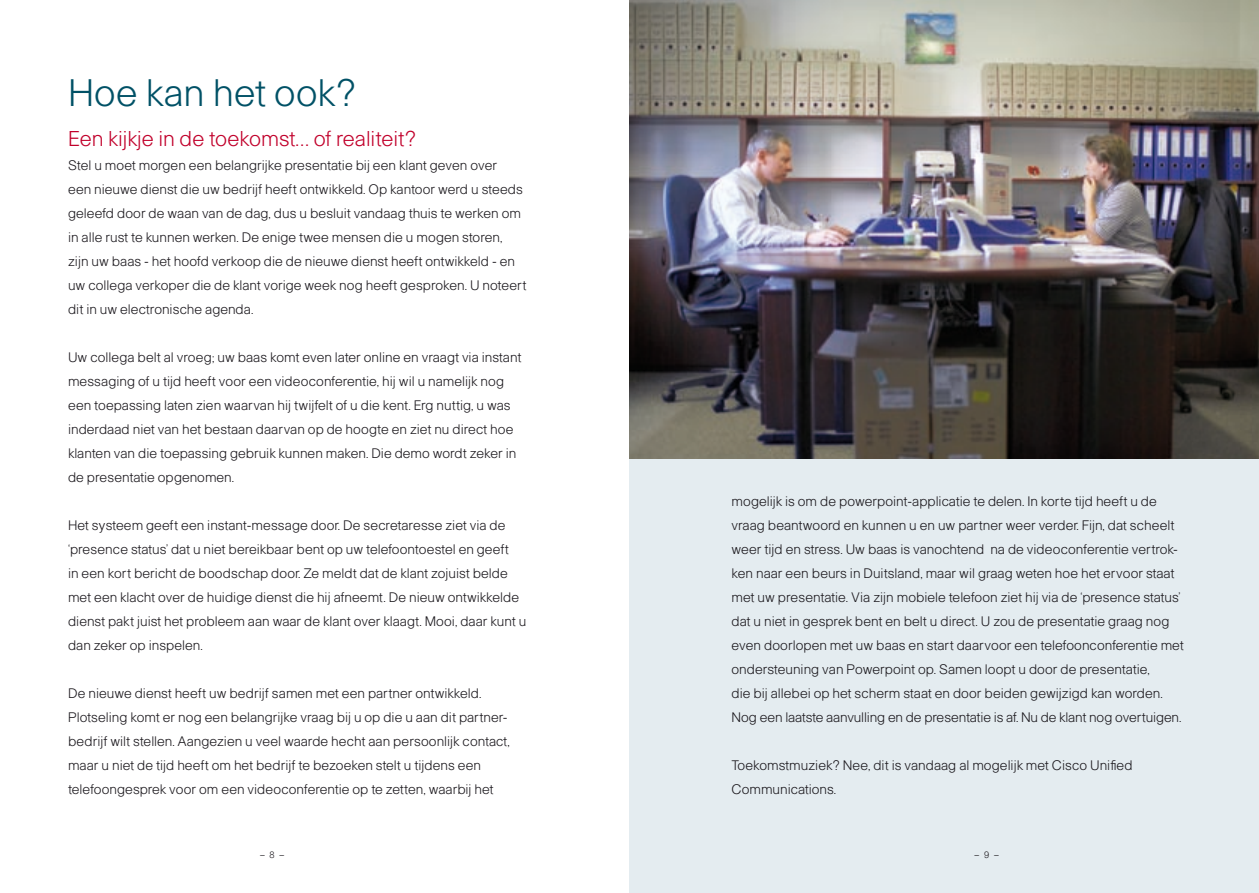
<style>
.page{position:relative;width:1259px;height:893px;background:#fff}
.page>*{position:absolute;margin:0;border:0;box-sizing:border-box;transform-origin:0 0}
.t1{font:300 37.5px "Cisco";color:#005166}
.t2{font:300 21px "Cisco";color:#c1002b}
.t3{font:300 13.5px/24px "Cisco";color:#1a171c}
.t4{font:300 9px "Cisco";color:#1a171c}
</style>
<div class="page">
<div style="left:629px;top:0;width:630px;height:893px;background:#e4ecf0"></div>
<img style="left:629px;top:0;width:630px;height:458px">
<h1 class="t1" style="left:68px;top:70px;width:289px">Hoe kan het ook?</h1>
<h2 class="t2" style="left:68px;top:126px;width:349px">Een kijkje in de toekomst… of realiteit?</h2>
<p class="t3" style="left:68px;top:153px;width:460px">Stel u moet morgen een belangrijke presentatie bij een klant geven over<br>een nieuwe dienst die uw bedrijf heeft ontwikkeld. Op kantoor werd u steeds geleefd door de waan van de dag, dus u besluit vandaag thuis te werken om in alle rust te kunnen werken. De enige twee mensen die u mogen storen,<br>zijn uw baas - het hoofd verkoop die de nieuwe dienst heeft ontwikkeld - en uw collega verkoper die de klant vorige week nog heeft gesproken. U noteert dit in uw electronische agenda.</p>
<p class="t3" style="left:68px;top:345px;width:455px">Uw collega belt al vroeg; uw baas komt even later online en vraagt via instant messaging of u tijd heeft voor een videoconferentie, hij wil u namelijk nog een toepassing laten zien waarvan hij twijfelt of u die kent. Erg nuttig, u was inderdaad niet van het bestaan daarvan op de hoogte en ziet nu direct hoe klanten van die toepassing gebruik kunnen maken. Die demo wordt zeker in de presentatie opgenomen.</p>
<p class="t3" style="left:68px;top:513px;width:460px">Het systeem geeft een instant-message door. De secretaresse ziet via de ‘presence status’ dat u niet bereikbaar bent op uw telefoontoestel en geeft<br>in een kort bericht de boodschap door. Ze meldt dat de klant zojuist belde met een klacht over de huidige dienst die hij afneemt. De nieuw ontwikkelde dienst pakt juist het probleem aan waar de klant over klaagt. Mooi, daar kunt u dan zeker op inspelen.</p>
<p class="t3" style="left:68px;top:681px;width:443px">De nieuwe dienst heeft uw bedrijf samen met een partner ontwikkeld.<br>Plotseling komt er nog een belangrijke vraag bij u op die u aan dit partner&shy;bedrijf wilt stellen. Aangezien u veel waarde hecht aan persoonlijk contact, maar u niet de tijd heeft om het bedrijf te bezoeken stelt u tijdens een telefoongesprek voor om een videoconferentie op te zetten, waarbij het</p>
<p class="t3" style="left:731px;top:489px;width:454px">mogelijk is om de powerpoint-applicatie te delen. In korte tijd heeft u de vraag beantwoord en kunnen u en uw partner weer verder. Fijn, dat scheelt weer tijd en stress. Uw baas is vanochtend na de videoconferentie vertrok&shy;ken naar een beurs in Duitsland, maar wil graag weten hoe het ervoor staat met uw presentatie. Via zijn mobiele telefoon ziet hij via de ‘presence status’ dat u niet in gesprek bent en belt u direct. U zou de presentatie graag nog even doorlopen met uw baas en start daarvoor een telefoonconferentie met ondersteuning van Powerpoint op. Samen loopt u door de presentatie,<br>die bij allebei op het scherm staat en door beiden gewijzigd kan worden.<br>Nog een laatste aanvulling en de presentatie is af. Nu de klant nog overtuigen.</p>
<p class="t3" style="left:731px;top:753px;width:403px">Toekomstmuziek? Nee, dit is vandaag al mogelijk met Cisco Unified<br>Communications.</p>
<p class="t4" style="left:260px;top:849px;width:26px">– –</p>
<p class="t4" style="left:974px;top:849px;width:26px">– –</p>
</div>
